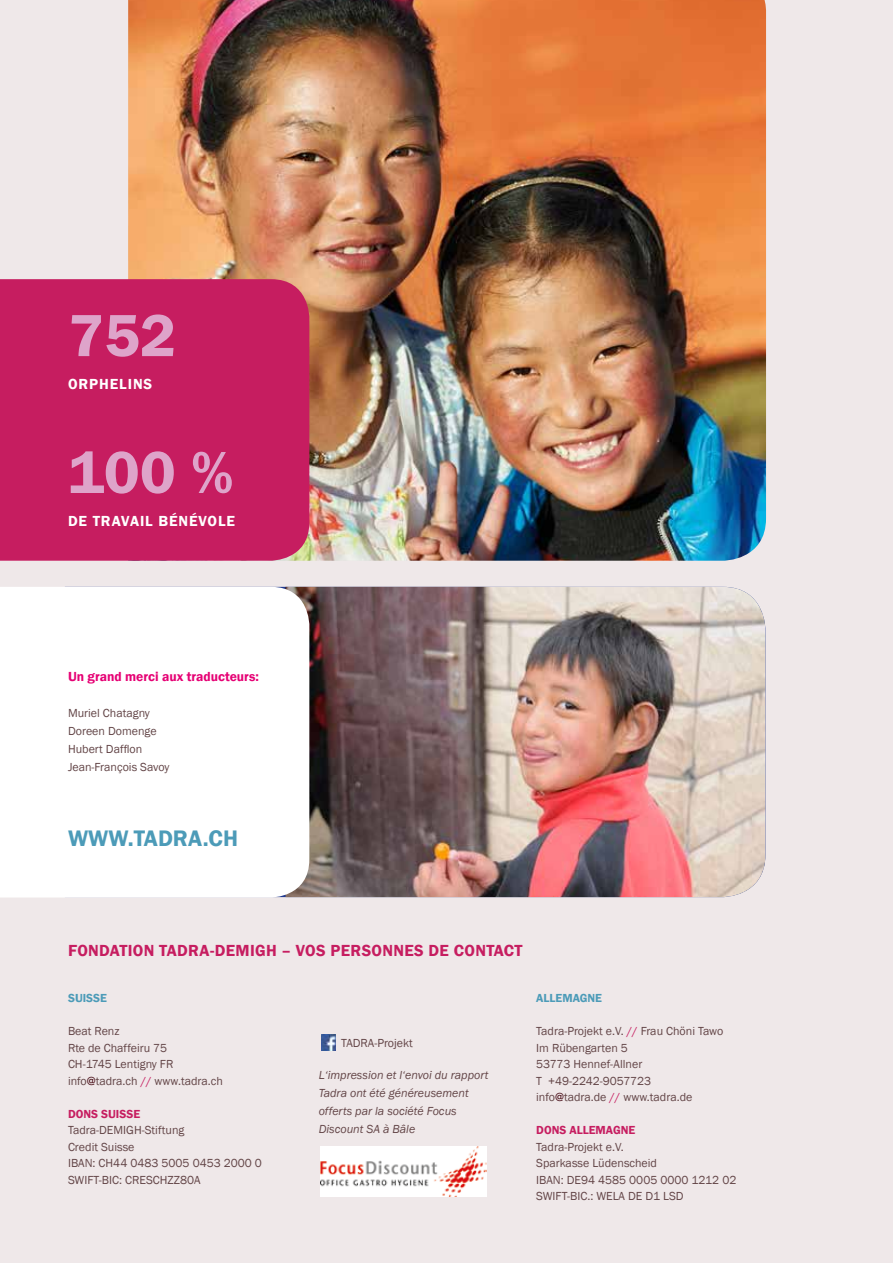
<style>
.page{position:relative;width:893px;height:1263px;background:#efe8e9}
.page>*{position:absolute;margin:0;border:0;box-sizing:border-box;transform-origin:0 0}
.t1{font:600 61.5px "Franklin Gothic";color:#dea4ca}
.t2{font:600 23.1px "Franklin Gothic";color:#4c9bb8}
.t3{font:600 16.5px "Franklin Gothic";letter-spacing:.02em;color:#c61d60}
.t4{font:600 15px "Franklin Gothic";letter-spacing:.06em;color:#fff}
.t5{font:600 13.5px "Franklin Gothic";color:#e60074}
.t6{font:12px/16.5px "Franklin Gothic";color:#634547}
.t7{font:italic 12px/18px "Franklin Gothic";color:#634547}
.t8{font:600 12px "Franklin Gothic";color:#c61d60}
.t9{font:600 12px "Franklin Gothic";color:#4c9bb8}
.s1{color:#470b15}
.s2{color:#c61d60}
</style>
<div class="page">
<img style="left:128px;top:0;width:638px;height:561px">
<img style="left:309px;top:587px;width:456px;height:310px">
<div style="left:0;top:279px;width:309px;height:282px;background:#c61d60"></div>
<div style="left:0;top:587px;width:309px;height:310px;background:#fff"></div>
<img style="left:321px;top:1146px;width:166px;height:50px">
<img style="left:321px;top:1034px;width:15px;height:17px">
<h1 class="t1" style="left:68px;top:298px;width:110px">752</h1>
<p class="t4" style="left:68px;top:375px;width:86px">ORPHELINS</p>
<h1 class="t1" style="left:68px;top:435px;width:167px">100 %</h1>
<p class="t4" style="left:68px;top:512px;width:169px">DE TRAVAIL BÉNÉVOLE</p>
<p class="t5" style="left:68px;top:668px;width:192px">UN GRAND MERCI AUX TRADUCTEURS:</p>
<p class="t6" style="left:68px;top:705px;width:103px;line-height:18px">Muriel Chatagny<br>Doreen Domenge<br>Hubert Dafflon<br>Jean-François Savoy</p>
<h2 class="t2" style="left:68px;top:824px;width:22px">WWW</h2>
<h2 class="t2" style="left:128px;top:824px;width:112px">.TADRA.CH</h2>
<h3 class="t3" style="left:68px;top:940px;width:111px">FONDATION TADRA</h3>
<h3 class="t3" style="left:210px;top:940px;width:50px">-DEMIGH</h3>
<h3 class="t3" style="left:281px;top:940px;width:71px">– VOS PERSONNES</h3>
<h3 class="t3" style="left:429px;top:940px;width:36px">DE CONTACT</h3>
<p class="t9" style="left:68px;top:991px;width:41px">SUISSE</p>
<p class="t6" style="left:68px;top:1023px;width:156px">Beat Renz<br>Rte de Chaffeiru 75<br>CH-1745 Lentigny FR info<span class="s1">@</span>tadra.ch <span class="s2">//</span> www.tadra.ch</p>
<p class="t8" style="left:68px;top:1106px;width:16px">DONS</p>
<p class="t8" style="left:101px;top:1106px;width:8px">SUISSE</p>
<p class="t6" style="left:68px;top:1122px;width:195px">Tadra-DEMIGH-Stiftung<br>Credit Suisse<br>IBAN: CH44 0483 5005 0453 2000 0<br>SWIFT-BIC: CRESCHZZ80A</p>
<p class="t6" style="left:341px;top:1035px;width:73px">TADRA-Projekt</p>
<p class="t7" style="left:319px;top:1066px;width:171px">L‘impression et l‘envoi du rapport<br>Tadra ont été généreusement offerts par la société Focus<br>Discount SA à Bâle</p>
<p class="t9" style="left:536px;top:991px;width:67px">ALLEMAGNE</p>
<p class="t6" style="left:536px;top:1023px;width:189px">Tadra-Projekt e.V. <span class="s2">//</span> Frau Chöni Tawo<br>Im Rübengarten 5<br>53773 Hennef-Allner<br>T +49-2242-9057723 info<span class="s1">@</span>tadra.de <span class="s2">//</span> www.tadra.de</p>
<p class="t8" style="left:536px;top:1123px;width:16px">DONS</p>
<p class="t8" style="left:569px;top:1123px;width:45px">ALLEMAGNE</p>
<p class="t6" style="left:536px;top:1139px;width:202px">Tadra-Projekt e.V.<br>Sparkasse Lüdenscheid<br>IBAN: DE94 4585 0005 0000 1212 02<br>SWIFT-BIC.: WELA DE D1 LSD</p>
</div>
